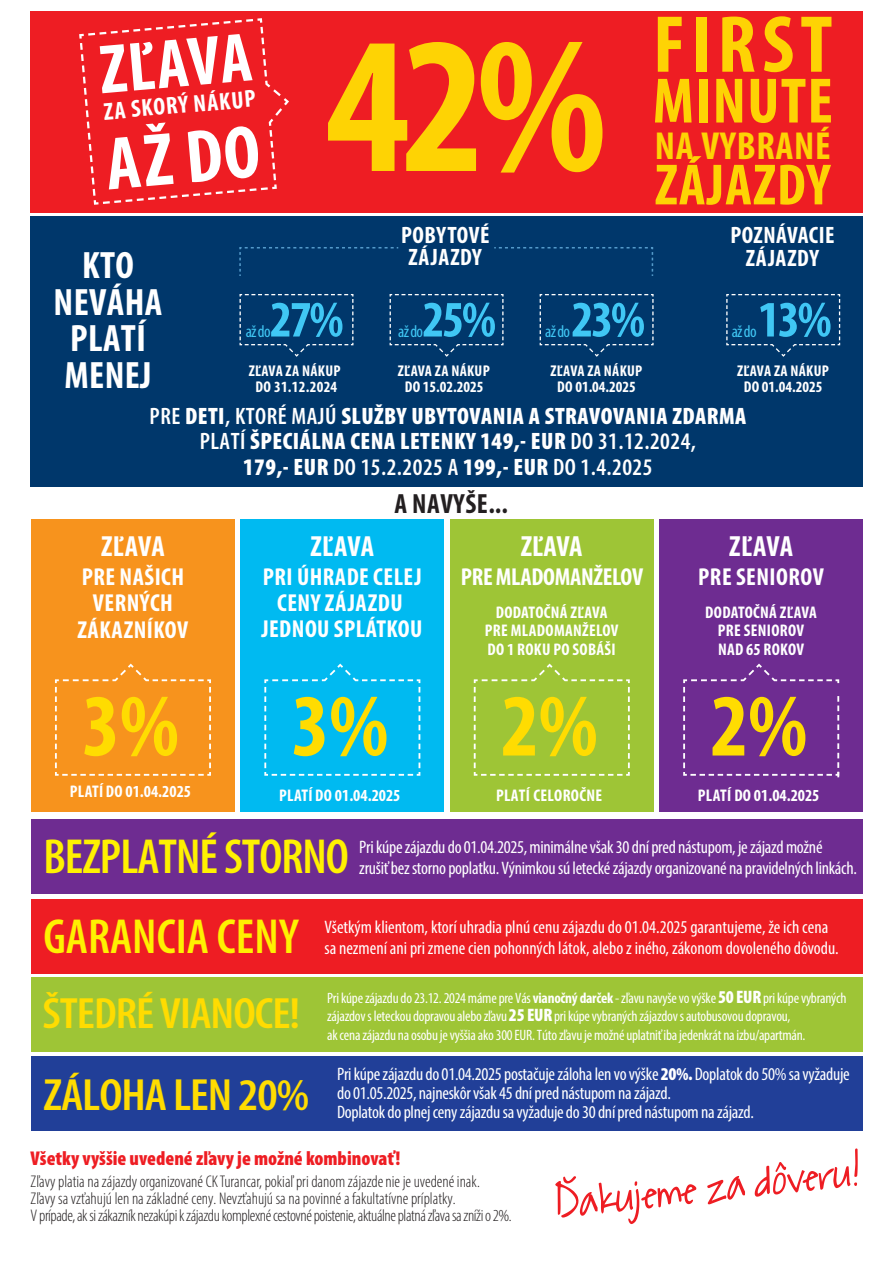
<style>
.page{position:relative;width:893px;height:1263px;background:#fff}
.page>*{position:absolute;margin:0;border:0;box-sizing:border-box;transform-origin:0 0}
.t1{font:700 condensed 196.05px "Myriad Pro";color:#fed304}
.t2{font:700 condensed 89.25px "Myriad Pro";color:#ffdc01}
.t3{font:700 condensed 81.45px "Myriad Pro";letter-spacing:.075em;color:#fed304}
.t4{font:700 condensed 75.3px "Myriad Pro";color:#fff}
.t5{font:700 condensed 69.9px "Myriad Pro";color:#fff}
.t6{font:700 condensed 64.65px "Myriad Pro";letter-spacing:.02em;color:#fed304}
.t7{font:700 condensed 58.65px "Myriad Pro";letter-spacing:.02em;color:#fed304}
.t8{font:700 condensed 51.3px "Myriad Pro";letter-spacing:-.04em;color:#40c7f4}
.t9{font:600 condensed 49.5px "Myriad Pro";letter-spacing:-.02em;color:#fff101}
.t10{font:600 condensed 49.5px "Myriad Pro";color:#fff101}
.t11{font:600 condensed 45.45px "Myriad Pro";letter-spacing:-.02em;color:#ffdc01;scale:1.09 1}
.t12{font:600 condensed 44.1px "Myriad Pro";letter-spacing:-.02em;color:#ffdc01;scale:1.09 1}
.t13{font:700 condensed 39.3px "Myriad Pro";letter-spacing:.02em;color:#fed304}
.t14{font:700 condensed 38.25px/36.8px "Myriad Pro";letter-spacing:.01em;color:#fff;text-align:center}
.t15{font:700 condensed 29.25px "Myriad Pro";letter-spacing:.005em;color:#fff}
.t16{font:700 condensed 27.9px "Myriad Pro";letter-spacing:.02em;color:#231f20}
.t17{font:700 condensed 24.6px/26.2px "Myriad Pro";letter-spacing:.02em;color:#fff;text-align:center}
.t18{font:700 condensed 24.6px "Myriad Pro";letter-spacing:-.01em;color:#fff}
.t19{font:900 condensed 23.85px/25.5px "Myriad Pro";letter-spacing:.02em;color:#fff;text-align:center}
.t20{font:700 condensed 23.85px/22.5px "Myriad Pro";letter-spacing:.02em;color:#fff;text-align:center}
.t21{font:900 condensed 19.95px "Myriad Pro";color:#ee1d23}
.t22{font:condensed 18.15px/21.8px "Myriad Pro";letter-spacing:-.015em;color:#fff}
.t23{font:condensed 17.1px "Myriad Pro";letter-spacing:-.04em;color:#40c7f4}
.t24{font:300 condensed 16.95px/17.2px "Myriad Pro";color:#231f20}
.t25{font:700 condensed 16.95px/18.5px "Myriad Pro";letter-spacing:.02em;color:#fff;text-align:center}
.t26{font:700 condensed 16.95px "Myriad Pro";color:#fff}
.t27{font:700 condensed 15.6px/15.6px "Myriad Pro";letter-spacing:.02em;color:#fff;text-align:center}
.t28{font:condensed 15px/18.6px "Myriad Pro";letter-spacing:-.015em;color:#fff}
.s1{font-weight:600}
.s2{font-weight:700}
.s3{font-weight:900;font-size:18.15px}
.s4{font-weight:900}
</style>
<div class="page">
<svg style="left:555px;top:1148px;width:303px;height:76px"></svg>
<div style="left:31px;top:216px;width:832px;height:271px;background:#00376b"></div>
<div style="left:31px;top:11px;width:832px;height:201px;background:#ee1d23"></div>
<svg style="left:79px;top:18px;width:210px;height:187px"></svg>
<div style="left:31px;top:519px;width:204px;height:293px;background:#f7931d"></div>
<div style="left:241px;top:519px;width:203px;height:293px;background:#00baf1"></div>
<div style="left:450px;top:519px;width:204px;height:293px;background:#9ec536"></div>
<div style="left:31px;top:977px;width:832px;height:75px;background:#9ec536"></div>
<svg style="left:55px;top:664px;width:156px;height:112px"></svg>
<svg style="left:264px;top:664px;width:156px;height:112px"></svg>
<svg style="left:474px;top:664px;width:156px;height:112px"></svg>
<div style="left:659px;top:519px;width:204px;height:293px;background:#6e2c91"></div>
<svg style="left:683px;top:664px;width:156px;height:113px"></svg>
<div style="left:31px;top:899px;width:832px;height:74px;background:#ee1d23"></div>
<div style="left:31px;top:819px;width:832px;height:74px;background:#6e2c91"></div>
<div style="left:31px;top:1056px;width:832px;height:75px;background:#213f98"></div>
<svg style="left:239px;top:247px;width:159px;height:29px"></svg>
<svg style="left:494px;top:247px;width:160px;height:29px"></svg>
<svg style="left:540px;top:294px;width:114px;height:63px"></svg>
<svg style="left:726px;top:294px;width:114px;height:63px"></svg>
<svg style="left:240px;top:294px;width:113px;height:63px"></svg>
<svg style="left:390px;top:294px;width:113px;height:63px"></svg>
<p class="t5" style="left:96px;top:27px;width:154px;rotate:-5deg">ZĽAVA</p>
<p class="t17" style="left:103px;top:98px;width:154px;rotate:-5deg">ZA SKORÝ NÁKUP</p>
<p class="t4" style="left:102px;top:118px;width:156px;rotate:-5deg">AŽ DO</p>
<p class="t1" style="left:326px;top:-17px;width:282px">42%</p>
<p class="t20" style="left:401px;top:223px;width:90px">POBYTOVÉ</p>
<p class="t14" style="left:54px;top:246px;width:110px">KTO<br>NEVÁHA<br>PLATÍ<br>MENEJ</p>
<p class="t20" style="left:409px;top:246px;width:75px">ZÁJAZDY</p>
<p class="t8" style="left:270px;top:287px;width:75px">27%</p>
<p class="t23" style="left:246px;top:320px;width:26px">až do</p>
<p class="t8" style="left:422px;top:287px;width:75px">25%</p>
<p class="t23" style="left:398px;top:320px;width:26px">až do</p>
<p class="t8" style="left:571px;top:287px;width:75px">23%</p>
<p class="t23" style="left:545px;top:320px;width:26px">až do</p>
<p class="t27" style="left:249px;top:363px;width:93px">ZĽAVA ZA NÁKUP</p>
<p class="t27" style="left:255px;top:378px;width:83px">DO 31.12.2024</p>
<p class="t27" style="left:398px;top:363px;width:93px">ZĽAVA ZA NÁKUP<br>DO 15.02.2025</p>
<p class="t27" style="left:550px;top:363px;width:93px">ZĽAVA ZA NÁKUP<br>DO 01.04.2025</p>
<p class="t3" style="left:653px;top:-6px;width:181px">FIRST</p>
<p class="t6" style="left:653px;top:61px;width:182px">MINUTE</p>
<p class="t13" style="left:655px;top:121px;width:177px">NA VYBRANÉ</p>
<p class="t7" style="left:655px;top:148px;width:177px">ZÁJAZDY</p>
<p class="t20" style="left:730px;top:224px;width:106px">POZNÁVACIE<br>ZÁJAZDY</p>
<p class="t8" style="left:758px;top:287px;width:75px">13%</p>
<p class="t23" style="left:732px;top:320px;width:26px">až do</p>
<p class="t27" style="left:737px;top:363px;width:93px">ZĽAVA ZA NÁKUP<br>DO 01.04.2025</p>
<p class="t19" style="left:150px;top:402px;width:598px"><span class="s1">PRE</span> DETI<span class="s1">, KTORÉ MAJÚ</span> SLUŽBY UBYTOVANIA A STRAVOVANIA ZDARMA<br><span class="s1">PLATÍ</span> ŠPECIÁLNA CENA LETENKY 149,- EUR <span class="s1">DO 31.12.2024,<br></span>179,- EUR <span class="s1">DO 15.2.2025 A</span> 199,- EUR <span class="s1">DO 1.4.2025</span></p>
<p class="t15" style="left:101px;top:528px;width:65px">ZĽAVA</p>
<p class="t17" style="left:77px;top:563px;width:112px">PRE NAŠICH<br>VERNÝCH<br>ZÁKAZNÍKOV</p>
<p class="t16" style="left:395px;top:486px;width:115px">A NAVYŠE...</p>
<p class="t15" style="left:310px;top:528px;width:65px">ZĽAVA</p>
<p class="t17" style="left:261px;top:563px;width:163px">PRI ÚHRADE CELEJ<br>CENY ZÁJAZDU<br>JEDNOU SPLÁTKOU</p>
<p class="t15" style="left:521px;top:528px;width:63px">ZĽAVA</p>
<p class="t18" style="left:461px;top:562px;width:184px">PREMLADOMANŽELOV</p>
<p class="t25" style="left:485px;top:602px;width:135px">DODATOČNÁ ZĽAVA<br>PRE MLADOMANŽELOV<br>DO 1 ROKU PO SOBÁŠI</p>
<p class="t15" style="left:729px;top:528px;width:66px">ZĽAVA</p>
<p class="t17" style="left:698px;top:563px;width:127px">PRE SENIOROV</p>
<p class="t25" style="left:705px;top:602px;width:113px">DODATOČNÁ ZĽAVA<br>PRE SENIOROV<br>NAD 65 ROKOV</p>
<p class="t2" style="left:82px;top:670px;width:98px">3 %</p>
<p class="t2" style="left:292px;top:670px;width:98px">3 %</p>
<p class="t2" style="left:501px;top:670px;width:98px">2 %</p>
<p class="t26" style="left:70px;top:781px;width:123px">PLATÍ DO 01.04.2025</p>
<p class="t26" style="left:279px;top:785px;width:123px">PLATÍ DO 01.04.2025</p>
<p class="t2" style="left:710px;top:670px;width:98px">2%</p>
<p class="t25" style="left:496px;top:786px;width:108px">PLATÍ CELOROČNE</p>
<p class="t26" style="left:698px;top:785px;width:123px">PLATÍ DO 01.04.2025</p>
<p class="t9" style="left:43px;top:826px;width:307px">BEZPLATNÉ STORNO</p>
<p class="t22" style="left:359px;top:835px;width:499px">Pri kúpe zájazdu do 01.04.2025, minimálne však 30 dní pred nástupom, je zájazd možné<br>zrušiť bez storno poplatku. Výnimkou sú letecké zájazdy organizované na pravidelných linkách.</p>
<p class="t10" style="left:43px;top:906px;width:257px">GARANCIA CENY</p>
<p class="t22" style="left:324px;top:915px;width:516px">Všetkým klientom, ktorí uhradia plnú cenu zájazdu do 01.04.2025 garantujeme, že ich cena sa nezmení ani pri zmene cien pohonných látok, alebo z iného, zákonom dovoleného dôvodu.</p>
<p class="t12" style="left:42px;top:986px;width:238px">ŠTEDRÉ VIANOCE!</p>
<p class="t28" style="left:327px;top:988px;width:521px">Pri kúpe zájazdu do 23.12. 2024 máme pre Vás <span class="s2">vianočný darček</span> - zľavu navyše vo výške <span class="s3">50 EUR</span> pri kúpe vybraných zájazdov s leteckou dopravou alebo zľavu <span class="s3">25 EUR</span> pri kúpe vybraných zájazdov s autobusovou dopravou,<br>ak cena zájazdu na osobu je vyššia ako 300 EUR. Túto zľavu je možné uplatniť iba jedenkrát na izbu/apartmán.</p>
<p class="t11" style="left:43px;top:1067px;width:245px">ZÁLOHA LEN 20%</p>
<p class="t22" style="left:337px;top:1065px;width:514px;line-height:18.6px">Pri kúpe zájazdu do 01.04.2025 postačuje záloha len vo výške <span class="s4">20%.</span> Doplatok do 50% sa vyžaduje do 01.05.2025, najneskôr však 45 dní pred nástupom na zájazd.<br>Doplatok do plnej ceny zájazdu sa vyžaduje do 30 dní pred nástupom na zájazd.</p>
<p class="t21" style="left:31px;top:1145px;width:371px">Všetky vyššie uvedené zľavy je možné kombinovať!</p>
<p class="t24" style="left:31px;top:1172px;width:483px">Zľavy platia na zájazdy organizované CKTurancar, pokiaľ pri danom zájazdenie je uvedené inak.<br>Zľavy sa vzťahujú len na základné ceny. Nevzťahujú sa na povinné a fakultatívne príplatky.<br>V prípade, ak si zákazník nezakúpi k zájazdu komplexné cestovné poistenie, aktuálne platná zľava sa zníži o 2%.</p>
</div>
